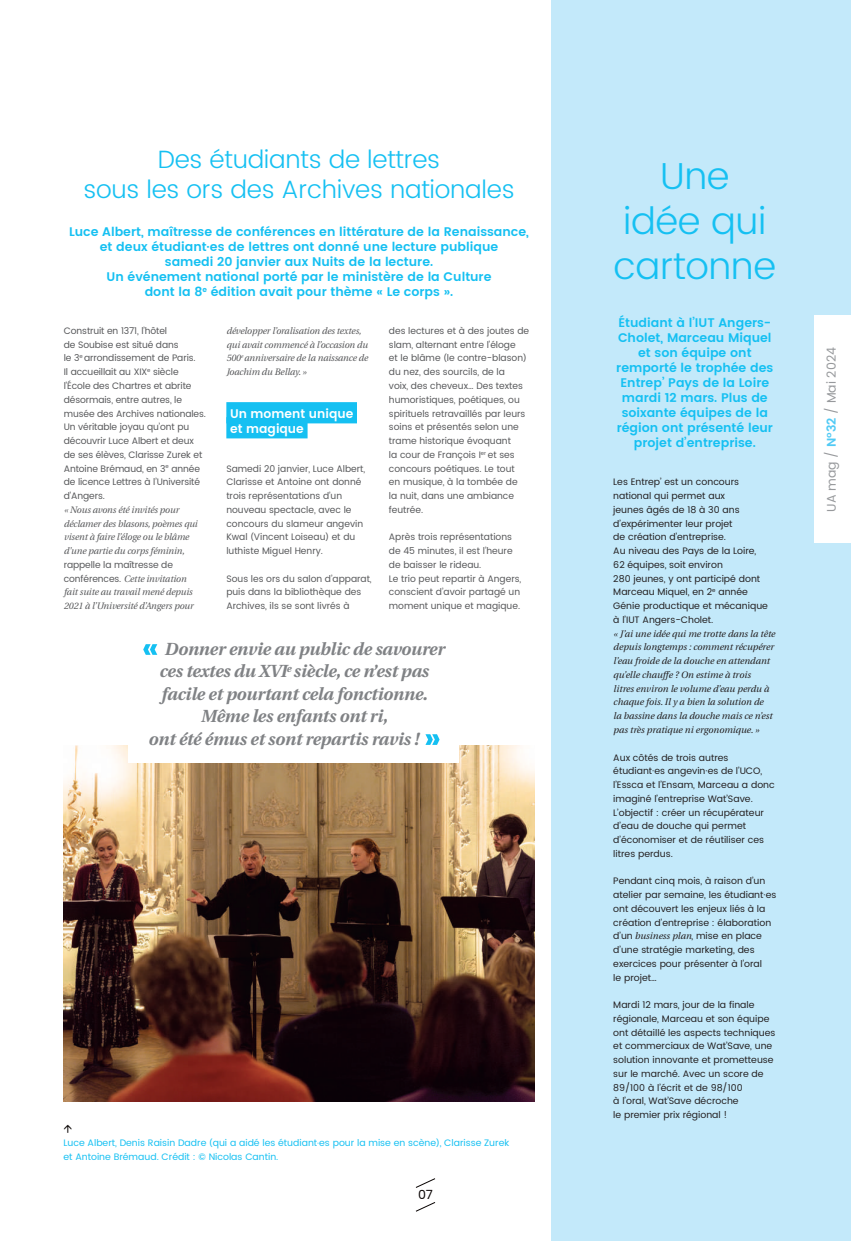
<style>
.page{position:relative;width:851px;height:1241px;background:#fff}
.page>*{position:absolute;margin:0;border:0;box-sizing:border-box;transform-origin:0 0}
.t1{font:300 37.5px/45px "UA Poppins Texte";letter-spacing:-.01em;color:#15c0f2;text-align:center}
.t2{font:300 25px/30px "UA Poppins Texte";letter-spacing:-.01em;color:#15c0f2;text-align:center}
.t3{font:italic 700 17.5px "UA Poppins Texte";letter-spacing:-.01em;color:#808285}
.t4{font:600 12.5px/15px "UA Poppins Texte";color:#15c0f2;text-align:center}
.t5{font:600 12.5px/15px "UA Poppins Texte";color:#fff}
.t6{font:12.5px "UA Poppins Texte";color:#97999c}
.t7{font:12.5px "UA Poppins Texte";color:#080302}
.t8{font:9.38px/13.8px "UA Poppins Texte";color:#57585a}
.t9{font:9.38px/13.8px "UA Poppins Texte";color:#231f20}
.t10{font:italic 9.38px/13.8px "UA Poppins Texte";letter-spacing:-.01em;color:#57585a}
.t11{font:italic 9.38px/13.8px "UA Poppins Texte";color:#231f20}
.t12{font:9.38px/13.8px "UA Poppins Texte";color:#15c0f2}
.s1{font-style:normal}
.s2{font-style:italic}
.s3{font-weight:600;color:#51caf5}
</style>
<div class="page">
<div style="left:552px;top:0;width:298px;height:1240px;background:#c3e9fa"></div>
<div style="left:226px;top:402px;width:131px;height:21px;background:#15c0f2"></div>
<div style="left:226px;top:417px;width:81px;height:21px;background:#15c0f2"></div>
<img style="left:63px;top:745px;width:471px;height:356px">
<div style="left:129px;top:625px;width:330px;height:137px;background:#fff"></div>
<svg style="left:143px;top:644px;width:14px;height:10px"></svg>
<svg style="left:425px;top:734px;width:14px;height:10px"></svg>
<svg style="left:415px;top:1178px;width:20px;height:10px"></svg>
<svg style="left:415px;top:1202px;width:21px;height:9px"></svg>
<div style="left:814px;top:314px;width:36px;height:228px;background:#fff"></div>
<h2 class="t2" style="left:83px;top:146px;width:433px">Des étudiants de lettres<br>sous les ors des Archives nationales</h2>
<p class="t4" style="left:69px;top:223px;width:461px">Luce Albert, maîtresse de conférences en littérature de la Renaissance, et deux étudiant∙es de lettres ont donné une lecture publique<br>samedi 20 janvier aux Nuits de la lecture.<br>Un événement national porté par le ministère de la Culture<br>dont la 8<sup>e</sup> édition avait pour thème « Le corps ».</p>
<p class="t8" style="left:64px;top:324px;width:144px">Construit en 1371, l’hôtel<br>de Soubise est situé dans<br>le 3<sup>e</sup> arrondissement de Paris.<br>Il accueillait au XIX<sup>e</sup> siècle l’École des Chartres et abrite désormais, entre autres, le musée des Archives nationales.<br>Un véritable joyau qu’ont pu découvrir Luce Albert et deux de ses élèves, Clarisse Zurek et<br>Antoine Brémaud, en 3<sup>e</sup> année de licence Lettres à l’Université d’Angers.</p>
<p class="t10" style="left:64px;top:502px;width:135px">« Nous avons été invités pour déclamer des blasons, poèmes qui visent à faire l’éloge ou le blâme d’une partie du corps féminin,</p>
<p class="t10" style="left:64px;top:557px;width:131px"><span class="s1">rappelle la maîtresse de conférences.</span> Cette invitation fait suite au travail mené depuis<br>2021 à l’Université d’Angers pour</p>
<p class="t10" style="left:226px;top:323px;width:143px">développer l’oralisation des textes, qui avait commencé à l’occasion du<br>500<sup>e</sup> anniversaire de la naissance de<br>Joachim du Bellay. »</p>
<h3 class="t5" style="left:230px;top:405px;width:125px">Un moment unique et magique</h3>
<p class="t8" style="left:226px;top:461px;width:140px">Samedi 20 janvier, Luce Albert,<br>Clarisse et Antoine ont donné trois représentations d’un nouveau spectacle, avec le concours du slameur angevin<br>Kwal (Vincent Loiseau) et du luthiste Miguel Henry.</p>
<p class="t8" style="left:226px;top:571px;width:147px">Sous les ors du salon d’apparat, puis dans la bibliothèque des<br>Archives, ils se sont livrés à</p>
<p class="t8" style="left:389px;top:324px;width:142px">des lectures et à des joutes de slam, alternant entre l’éloge<br>et le blâme (le contre-blason) du nez, des sourcils, de la<br>voix, des cheveux… Des textes humoristiques, poétiques, ou spirituels retravaillés par leurs soins et présentés selon une trame historique évoquant<br>la cour de François I<sup>er</sup> et ses concours poétiques. Le tout<br>en musique, à la tombée de<br>la nuit, dans une ambiance feutrée.</p>
<p class="t8" style="left:389px;top:530px;width:134px">Après trois représentations de 45 minutes, il est l’heure de baisser le rideau.<br>Le trio peut repartir à Angers, conscient d’avoir partagé un moment unique et magique.</p>
<h3 class="t3" style="left:164px;top:634px;width:282px">Donner envie au public de savourer</h3>
<h3 class="t3" style="left:159px;top:657px;width:271px">ces textes du XVI<sup>e</sup> siècle, ce n’est pas</h3>
<h3 class="t3" style="left:161px;top:679px;width:268px">facile et pourtant cela fonctionne.</h3>
<h3 class="t3" style="left:200px;top:702px;width:189px">Même les enfants ont ri,</h3>
<h3 class="t3" style="left:148px;top:724px;width:272px">ont été émus et sont repartis ravis !</h3>
<p class="t12" style="left:63px;top:1135px;width:447px">Luce Albert, Denis Raisin Dadre (qui a aidé les étudiant·es pour la mise en scène), Clarisse Zurek et Antoine Brémaud. Crédit : © Nicolas Cantin.</p>
<h3 class="t7" style="left:418px;top:1185px;width:16px">07</h3>
<h1 class="t1" style="left:613px;top:155px;width:164px">Une<br>idée qui cartonne</h1>
<h3 class="t4" style="left:616px;top:314px;width:158px">Étudiant à l’IUT Angers-<br>Cholet, Marceau Miquel et son équipe ont remporté le trophée des<br>Entrep’ Pays de la Loire mardi 12 mars. Plus de soixante équipes de la région ont présenté leur projet d’entreprise.</h3>
<p class="t9" style="left:613px;top:475px;width:156px">Les Entrep’ est un concours national qui permet aux<br>jeunes âgés de 18 à 30 ans d’expérimenter leur projet<br>de création d’entreprise.<br>Au niveau des Pays de la Loire,<br>62 équipes, soit environ<br>280 jeunes, y ont participé dont<br>Marceau Miquel, en 2<sup>e</sup> année<br>Génie productique et mécanique à l’IUT Angers-Cholet.</p>
<p class="t11" style="left:613px;top:626px;width:163px">« J’ai une idée qui me trotte dans la tête depuis longtemps : comment récupérer l’eau froide de la douche en attendant qu’elle chauffe ? On estime à trois<br>litres environ le volume d’eau perdu à chaque fois. Il y a bien la solution de<br>la bassine dans la douche mais ce n’est pas très pratique ni ergonomique. »</p>
<p class="t9" style="left:613px;top:750px;width:163px">Aux côtés de trois autres étudiant∙es angevin∙es de l’UCO, l’Essca et l’Ensam, Marceau a donc imaginé l’entreprise Wat’Save.<br>L’objectif : créer un récupérateur d’eau de douche qui permet d’économiser et de réutiliser ces litres perdus.</p>
<p class="t9" style="left:613px;top:874px;width:164px">Pendant cinq mois, à raison d’un atelier par semaine, les étudiant∙es ont découvert les enjeux liés à la création d’entreprise : élaboration d’un <span class="s2">business plan</span>, mise en place d’une stratégie marketing, des exercices pour présenter à l’oral<br>le projet…</p>
<p class="t9" style="left:613px;top:998px;width:164px">Mardi 12 mars, jour de la finale régionale, Marceau et son équipe ont détaillé les aspects techniques et commerciaux de Wat’Save, une solution innovante et prometteuse sur le marché. Avec un score de<br>89/100 à l’écrit et de 98/100<br>à l’oral, Wat’Save décroche<br>le premier prix régional !</p>
<h3 class="t6" style="left:822px;top:512px;width:166px;rotate:-90deg">UA mag / <span class="s3">N°32</span> / Mai 2024</h3>
</div>
